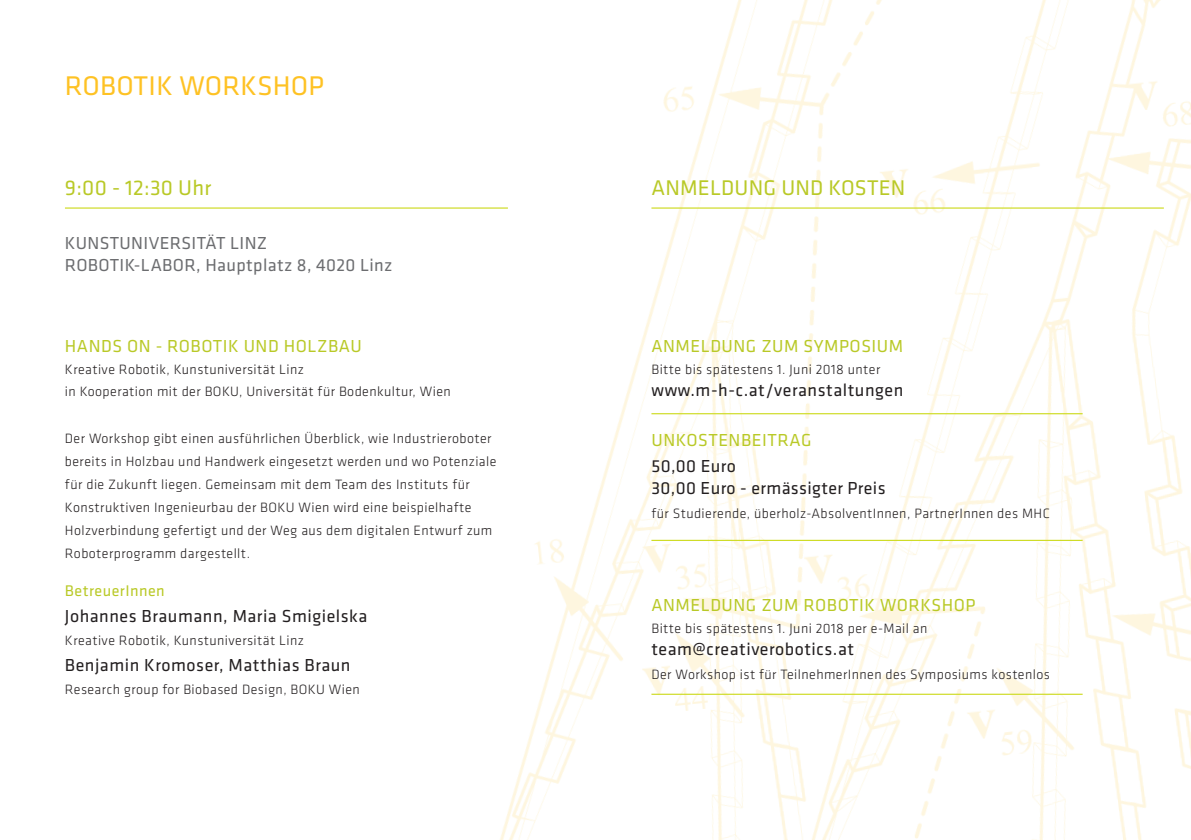
<style>
.page{position:relative;width:1191px;height:840px;background:#fff}
.page>*{position:absolute;margin:0;border:0;box-sizing:border-box;transform-origin:0 0}
.t1{font:28px "Klavika";letter-spacing:.01em;color:#fec224}
.t2{font:22px "Klavika";letter-spacing:.01em;color:#b9c927}
.t3{font:18px/22px "Klavika";letter-spacing:.03em;color:#231f20}
.t4{font:18px "Klavika";letter-spacing:.03em;color:#b9c927}
.t5{font:18px/22px "Klavika";letter-spacing:.02em;color:#6c6d70}
.t6{font:16px "Klavika";letter-spacing:.03em;color:#b9c927}
.t7{font:300 14px/23px "Klavika";letter-spacing:.03em;color:#231f20}
</style>
<div class="page">
<img style="left:392px;top:0;width:799px;height:839px">
<hr style="left:65px;top:207px;width:443px;height:1px;background:#cfdc27">
<hr style="left:651px;top:207px;width:512px;height:1px;background:#cfdc27">
<hr style="left:651px;top:413px;width:431px;height:1px;background:#cfdc27">
<hr style="left:651px;top:539px;width:431px;height:1px;background:#cfdc27">
<hr style="left:651px;top:693px;width:431px;height:1px;background:#cfdc27">
<h1 class="t1" style="left:65px;top:67px;width:261px">ROBOTI K WORKSHOP</h1>
<h2 class="t2" style="left:65px;top:173px;width:148px">9:00 - 12:30 Uhr</h2>
<h2 class="t2" style="left:651px;top:173px;width:97px">ANMELDUNG</h2>
<h2 class="t2" style="left:781px;top:173px;width:126px">und Kosten</h2>
<p class="t5" style="left:65px;top:231px;width:329px;text-indent:105px">RSITÄT LINZ<br>ROBOTI K-LABOR, Hauptplatz 8, 4020 Linz</p>
<p class="t5" style="left:65px;top:231px;width:56px">KUN STUNIVE</p>
<p class="t4" style="left:65px;top:334px;width:12px">HAN</p>
<p class="t4" style="left:101px;top:334px;width:90px">DS ON - Robo</p>
<p class="t4" style="left:213px;top:334px;width:150px">tik und Holzbau</p>
<p class="t7" style="left:65px;top:358px;width:387px;line-height:22px">Kreative Robotik, Kunstuniversität Linz<br>in Kooperation mit der BOKU, Universität für Bodenkultur, Wien</p>
<p class="t7" style="left:65px;top:426px;width:433px">Der Workshop gibt einen ausführlichen Überblick, wie Industrieroboter bereits in Holzbau und Handwerk eingesetzt werden und wo Potenziale für die Zukunft liegen. Gemeinsam mit dem Team des Instituts für Konstruktiven Ingenieurbau der BOKU Wien wird eine beispielhafte Holzverbindung gefertigt und der Weg aus dem digitalen Entwurf zum Roboterprogramm dargestellt.</p>
<p class="t6" style="left:65px;top:580px;width:101px">BetreuerI nnen</p>
<p class="t3" style="left:65px;top:604px;width:304px">Johannes Braumann, Maria Smigielska</p>
<p class="t7" style="left:65px;top:628px;width:240px">Kreative Robotik, Kunstuniversität Linz</p>
<p class="t3" style="left:65px;top:653px;width:287px">Benjamin Kromoser, Matthias Braun</p>
<p class="t7" style="left:65px;top:677px;width:296px">Research group for Biobased Design, BOKU Wien</p>
<p class="t4" style="left:651px;top:334px;width:82px">ANMELDUNG</p>
<p class="t4" style="left:761px;top:334px;width:143px">zuM SYMPOSIUM</p>
<p class="t7" style="left:651px;top:357px;width:230px">Bitte bis spätestens 1. Juni 2018 unter</p>
<p class="t3" style="left:651px;top:378px;width:253px">www.m-h-c.at/veranstaltungen</p>
<p class="t4" style="left:651px;top:428px;width:36px">Unkos</p>
<p class="t4" style="left:708px;top:428px;width:105px">tenbeitrag</p>
<p class="t3" style="left:651px;top:454px;width:236px">50,00 Euro<br>30,00 Euro - ermässigter Preis</p>
<p class="t7" style="left:651px;top:501px;width:400px">für Studierende, überholz-AbsolventInnen, PartnerInnen des MHC</p>
<p class="t4" style="left:651px;top:592px;width:82px">ANMELDUNG</p>
<p class="t4" style="left:761px;top:592px;width:216px">zuM ROBOTIK WORKSHOP</p>
<p class="t7" style="left:651px;top:616px;width:277px">Bitte bis spätestens 1. Juni 2018 per e-Mail an</p>
<p class="t3" style="left:651px;top:637px;width:204px">team@creativerobotics.at</p>
<p class="t7" style="left:651px;top:662px;width:400px">Der Workshop ist für TeilnehmerInnen des Symposiums kostenlos</p>
</div>
